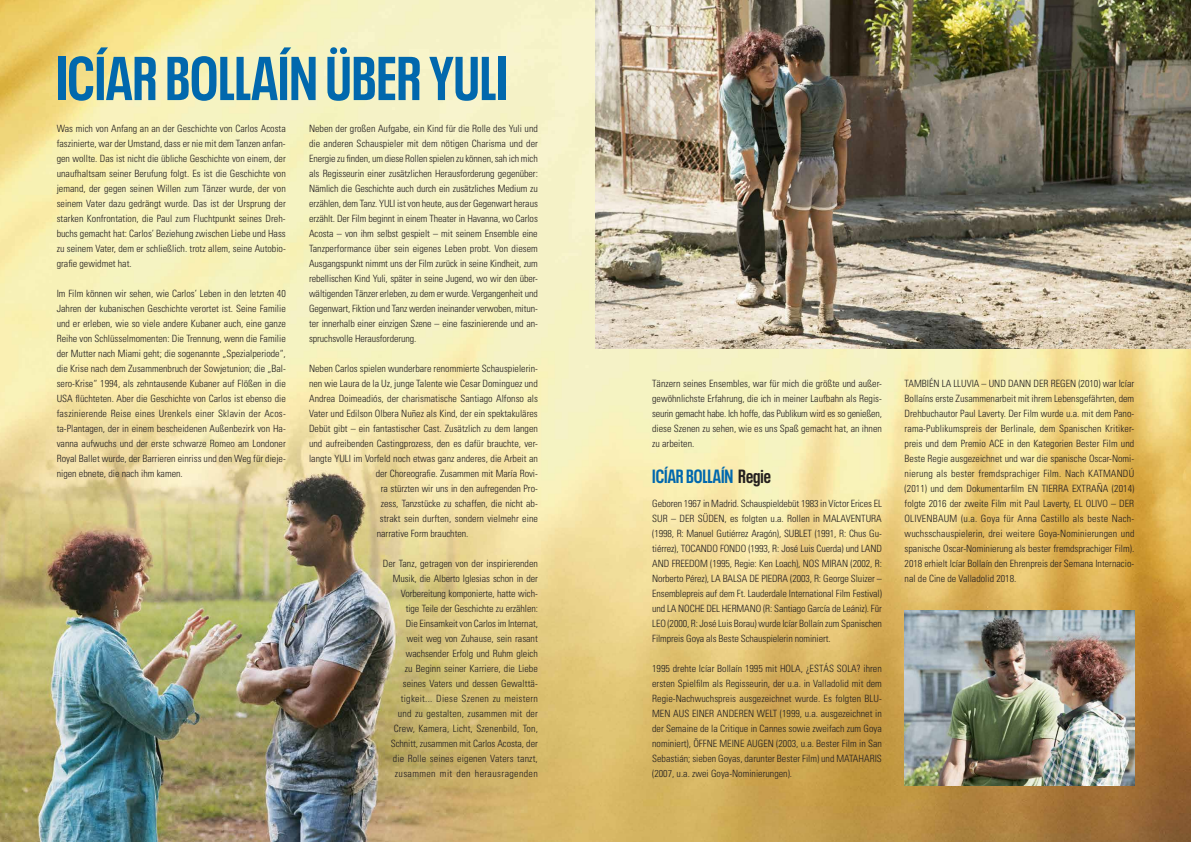
<style>
.page{position:relative;width:1191px;height:842px;background:#fff}
.page>*{position:absolute;margin:0;border:0;box-sizing:border-box;transform-origin:0 0}
.t1{font:700 condensed 61.2px "Neue Plak";color:#0168ad}
.t2{font:700 condensed 19px "Neue Plak";color:#0168ad}
.t3{font:300 condensed 10px/15px "Univers";color:#231f20;text-align:justify}
.s1{color:#241f1e}
</style>
<div class="page">
<img style="left:0;top:0;width:1191px;height:842px">
<img style="left:595px;top:0;width:596px;height:349px">
<img style="left:904px;top:610px;width:230px;height:175px">
<h1 class="t1" style="left:56px;top:35px;width:453px">ICÍAR BOLLAÍN ÜBER YULI</h1>
<p class="t3" style="left:57px;top:121px;width:231px">Was mich von Anfang an an der Geschichte von Carlos Acosta faszinierte, war der Umstand, dass er nie mit dem Tanzen anfan&shy;gen wollte. Das ist nicht die übliche Geschichte von einem, der unaufhaltsam seiner Berufung folgt. Es ist die Geschichte von jemand, der gegen seinen Willen zum Tänzer wurde, der von seinem Vater dazu gedrängt wurde. Das ist der Ursprung der starken Konfrontation, die Paul zum Fluchtpunkt seines Dreh&shy;buchs gemacht hat: Carlos’ Beziehung zwischen Liebe und Hass zu seinem Vater, dem er schließlich. trotz allem, seine Autobio&shy;grafie gewidmet hat.</p>
<p class="t3" style="left:57px;top:286px;width:231px">Im Film können wir sehen, wie Carlos’ Leben in den letzten 40<br>Jahren der kubanischen Geschichte verortet ist. Seine Familie und er erleben, wie so viele andere Kubaner auch, eine ganze Reihe von Schlüsselmomenten: Die Trennung, wenn die Familie der Mutter nach Miami geht; die sogenannte „Spezialperiode“, die Krise nach dem Zusammenbruch der Sowjetunion; die „Bal&shy;sero-Krise“ 1994, als zehntausende Kubaner auf Flößen in die USA flüchteten. Aber die Geschichte von Carlos ist ebenso die faszinierende Reise eines Urenkels einer Sklavin der Acos&shy;ta-Plantagen, der in einem bescheidenen Außenbezirk von Ha&shy;vanna aufwuchs und der erste schwarze Romeo am Londoner Royal Ballet wurde, der Barrieren einriss und den Weg für dieje&shy;nigen ebnete, die nach ihm kamen.</p>
<p class="t3" style="left:309px;top:121px;width:230px">Neben der großen Aufgabe, ein Kind für die Rolle des Yuli und die anderen Schauspieler mit dem nötigen Charisma und der Energie zu finden, um diese Rollen spielen zu können, sah ich mich als Regisseurin einer zusätzlichen Herausforderung gegenüber:<br>Nämlich die Geschichte auch durch ein zusätzliches Medium zu erzählen, dem Tanz. YULI ist von heute, aus der Gegenwart heraus erzählt. Der Film beginnt in einem Theater in Havanna, wo Carlos Acosta – von ihm selbst gespielt – mit seinem Ensemble eine Tanzperformance über sein eigenes Leben probt. Von diesem Ausgangspunkt nimmt uns der Film zurück in seine Kindheit, zum rebellischen Kind Yuli, später in seine Jugend, wo wir den über&shy;wältigenden Tänzer erleben, zu dem er wurde. Vergangenheit und Gegenwart, Fiktion und Tanz werden ineinander verwoben, mitun&shy;ter innerhalb einer einzigen Szene – eine faszinierende und an&shy;spruchsvolle Herausforderung.</p>
<p class="t3" style="left:309px;top:361px;width:230px">Neben Carlos spielen wunderbare renommierte Schauspielerin-</p>
<p class="t3" style="left:309px;top:376px;width:230px">nen wie Laura de la Uz, junge Talente wie Cesar Dominguez und</p>
<p class="t3" style="left:309px;top:391px;width:230px">Andrea Doimeadiós, der charismatische Santiago Alfonso als</p>
<p class="t3" style="left:309px;top:406px;width:230px">Vater und Edilson Olbera Nuñez als Kind, der ein spektakuläres</p>
<p class="t3" style="left:309px;top:421px;width:230px">Debüt gibt – ein fantastischer Cast. Zusätzlich zu dem langen</p>
<p class="t3" style="left:309px;top:436px;width:230px">und aufreibenden Castingprozess, den es dafür brauchte, ver-</p>
<p class="t3" style="left:309px;top:451px;width:230px">langte YULI im Vorfeld noch etwas ganz anderes, die Arbeit an</p>
<p class="t3" style="left:376px;top:466px;width:163px">der Choreografie. Zusammen mit María Rovi-</p>
<p class="t3" style="left:381px;top:481px;width:158px">ra stürzten wir uns in den aufregenden Pro-</p>
<p class="t3" style="left:381px;top:496px;width:158px">zess, Tanzstücke zu schaffen, die nicht ab-</p>
<p class="t3" style="left:380px;top:511px;width:160px">strakt sein durften, sondern vielmehr eine</p>
<p class="t3" style="left:377px;top:526px;width:93px">narrative Form brauchten.</p>
<p class="t3" style="left:383px;top:556px;width:157px;text-align:right">Der Tanz, getragen von der inspirierenden Musik, die Alberto Iglesias schon in der Vorbereitung komponierte, hatte wich-<br>tige Teile der Geschichte zu erzählen:<br>Die Einsamkeit von Carlos im Internat,<br>weit weg von Zuhause, sein rasant wachsender Erfolg und Ruhm gleich<br>zu Beginn seiner Karriere, die Liebe seines Vaters und dessen Gewalttä&shy;tigkeit... Diese Szenen zu meistern<br>und zu gestalten, zusammen mit der Crew, Kamera, Licht, Szenenbild, Ton, Schnitt, zusammen mit Carlos Acosta, der die Rolle seines eigenen Vaters tanzt, zusammen mit den herausragenden</p>
<p class="t3" style="left:652px;top:376px;width:231px">Tänzern seines Ensembles, war für mich die größte und außer&shy;gewöhnlichste Erfahrung, die ich in meiner Laufbahn als Regis&shy;seurin gemacht habe. Ich hoffe, das Publikum wird es so genießen, diese Szenen zu sehen, wie es uns Spaß gemacht hat, an ihnen zu arbeiten.</p>
<h2 class="t2" style="left:652px;top:462px;width:120px">ICÍAR BOLLAÍN <span class="s1">Regie</span></h2>
<p class="t3" style="left:652px;top:496px;width:231px">Geboren 1967 in Madrid. Schauspieldebüt 1983 in Víctor Erices EL SUR – DER SÜDEN, es folgten u.a. Rollen in MALAVENTURA (1998, R: Manuel Gutiérrez Aragón), SUBLET (1991, R: Chus Gu&shy;tiérrez), TOCANDO FONDO (1993, R: José Luis Cuerda) und LAND AND FREEDOM (1995, Regie: Ken Loach), NOS MIRAN (2002, R:<br>Norberto Pérez), LA BALSA DE PIEDRA (2003, R: George Sluizer – Ensemblepreis auf dem Ft. Lauderdale International Film Festival) und LA NOCHE DEL HERMANO (R: Santiago García de Leániz). Für LEO (2000, R: José Luis Borau) wurde Icíar Bollaín zum Spanischen Filmpreis Goya als Beste Schauspielerin nominiert.</p>
<p class="t3" style="left:652px;top:661px;width:231px">1995 drehte Icíar Bollaín 1995 mit HOLA, ¿ESTÁS SOLA? ihren ersten Spielfilm als Regisseurin, der u.a. in Valladolid mit dem Regie-Nachwuchspreis ausgezeichnet wurde. Es folgten BLU-MEN AUS EINER ANDEREN WELT (1999, u.a. ausgezeichnet in der Semaine de la Critique in Cannes sowie zweifach zum Goya nominiert), ÖFFNE MEINE AUGEN (2003, u.a. Bester Film in San Sebastián; sieben Goyas, darunter Bester Film) und MATAHARIS (2007, u.a. zwei Goya-Nominierungen).</p>
<p class="t3" style="left:904px;top:376px;width:231px">TAMBIÉN LA LLUVIA – UND DANN DER REGEN (2010) war Icíar Bollaíns erste Zusammenarbeit mit ihrem Lebensgefährten, dem Drehbuchautor Paul Laverty. Der Film wurde u.a. mit dem Pano&shy;rama-Publikumspreis der Berlinale, dem Spanischen Kritiker&shy;preis und dem Premio ACE in den Kategorien Bester Film und Beste Regie ausgezeichnet und war die spanische Oscar-Nomi&shy;nierung als bester fremdsprachiger Film. Nach KATMANDÚ (2011) und dem Dokumentarfilm EN TIERRA EXTRAÑA (2014) folgte 2016 der zweite Film mit Paul Laverty, EL OLIVO – DER OLIVENBAUM (u.a. Goya für Anna Castillo als beste Nach&shy;wuchsschauspielerin, drei weitere Goya-Nominierungen und spanische Oscar-Nominierung als bester fremdsprachiger Film).<br>2018 erhielt Icíar Bollaín den Ehrenpreis der Semana Internacio&shy;nal de Cine de Valladolid 2018.</p>
</div>
